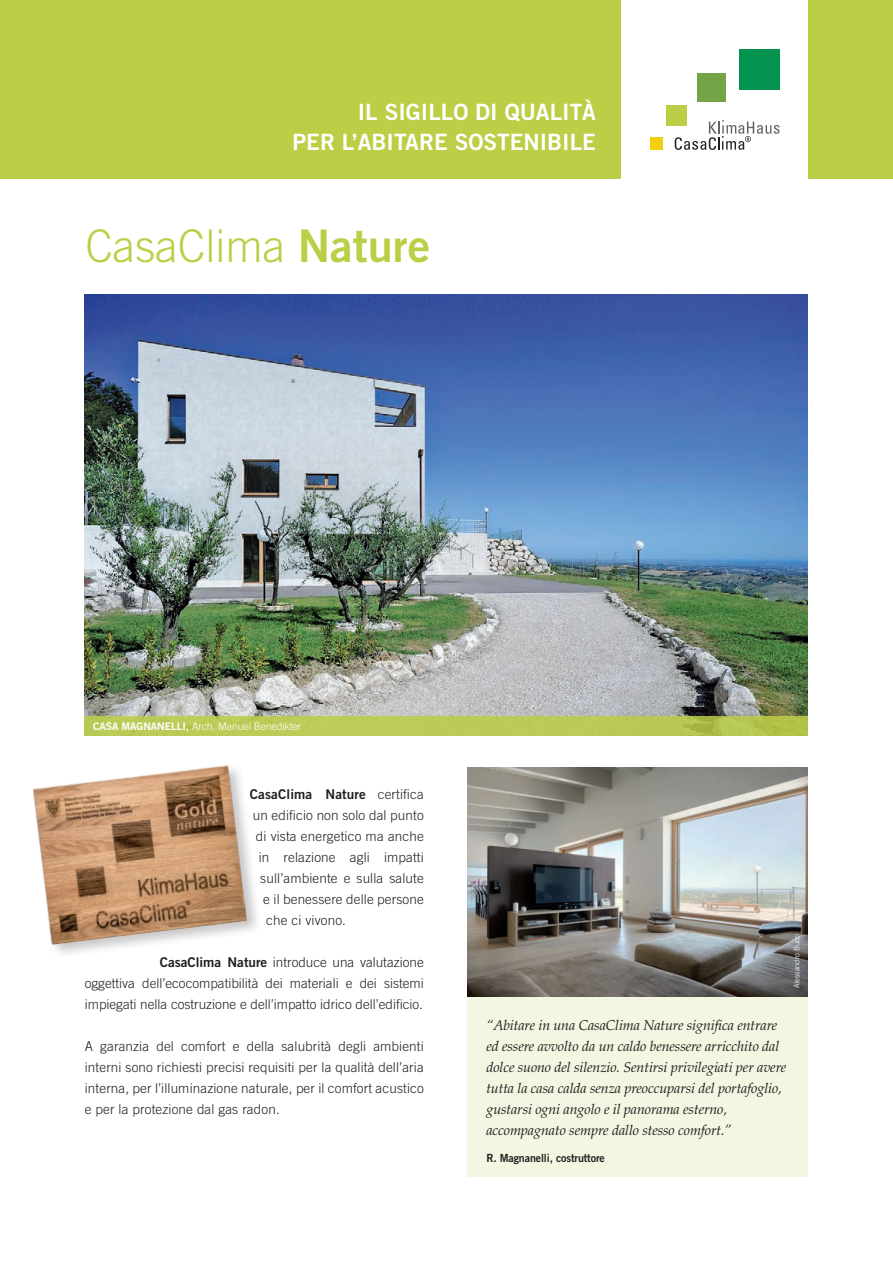
<style>
.page{position:relative;width:893px;height:1263px;background:#fff}
.page>*{position:absolute;margin:0;border:0;box-sizing:border-box;transform-origin:0 0}
.t1{font:300 45px "Trade Gothic";color:#bcce45}
.t2{font:22.5px "Trade Gothic Bold Two";color:#fff}
.t3{font:italic 14.25px/21px "Palatino";letter-spacing:-.01em;color:#231f20}
.t4{font:300 13.5px/21px "Trade Gothic";letter-spacing:.01em;color:#231f20;text-align:justify}
.t5{font:13.5px "Trade Gothic Bold Two";letter-spacing:.01em;color:#231f20}
.t6{font:11.25px "Trade Gothic Bold Two";letter-spacing:-.01em;color:#231f20;scale:.95 1}
.t7{font:300 10.5px "Trade Gothic";letter-spacing:-.01em;color:#fff}
.t8{font:300 7.5px "Trade Gothic";letter-spacing:-.01em;color:#fff}
.s1{font-family:"Trade Gothic Bold Two";font-weight:400}
.s2{font-family:"Trade Gothic";font-weight:300}
</style>
<div class="page">
<div style="left:0;top:0;width:893px;height:178px;background:#bcce45"></div>
<div style="left:468px;top:995px;width:340px;height:182px;background:#f3f6e1"></div>
<img style="left:85px;top:295px;width:723px;height:421px">
<img style="left:33px;top:765px;width:223px;height:186px">
<div style="left:85px;top:716px;width:723px;height:20px;background:linear-gradient(to right,#becd5a,#b6c550)"></div>
<img style="left:468px;top:767px;width:340px;height:229px">
<div style="left:622px;top:0;width:186px;height:192px;background:#fff"></div>
<div style="left:650px;top:138px;width:13px;height:12px;background:#f3cf10"></div>
<div style="left:667px;top:106px;width:20px;height:20px;background:#bcce45"></div>
<div style="left:697px;top:73px;width:28px;height:29px;background:#73a547"></div>
<div style="left:739px;top:49px;width:41px;height:41px;background:#03934e"></div>
<svg style="left:675px;top:120px;width:105px;height:30px"></svg>
<p class="t2" style="left:358px;top:98px;width:240px">IL SIGILLO DI QUALITÀ</p>
<p class="t2" style="left:293px;top:128px;width:305px">PER L’ABITARE SOSTENIBILE</p>
<p class="t1" style="left:85px;top:219px;width:346px">CasaClima <span class="s1">Nature</span></p>
<p class="t7" style="left:93px;top:719px;width:209px"><span class="s1">CASA MAGNANELLI,</span> Arch. Manuel Benedikter</p>
<p class="t5" style="left:250px;top:785px;width:175px">CasaClima Nature <span class="s2">certifica</span></p>
<p class="t4" style="left:253px;top:804px;width:173px">un edificio non solo dal punto</p>
<p class="t4" style="left:256px;top:825px;width:170px">di vista energetico ma anche</p>
<p class="t4" style="left:259px;top:846px;width:167px">in relazione agli impatti</p>
<p class="t4" style="left:260px;top:867px;width:165px">sull’ambiente e sulla salute</p>
<p class="t4" style="left:263px;top:888px;width:162px">e il benessere delle persone</p>
<p class="t4" style="left:266px;top:909px;width:81px">che ci vivono.</p>
<p class="t4" style="left:85px;top:951px;width:340px;text-indent:75px"><span class="s1">CasaClima Nature</span> introduce una valutazione oggettiva dell’ecocompatibilità dei materiali e dei sistemi impiegati nella costruzione e dell’impatto idrico dell’edificio.</p>
<p class="t4" style="left:85px;top:1035px;width:341px">A garanzia del comfort e della salubrità degli ambienti interni sono richiesti precisi requisiti per la qualità dell’aria interna, per l’illuminazione naturale, per il comfort acustico e per la protezione dal gas radon.</p>
<p class="t8" style="left:792px;top:988px;width:56px;rotate:-90deg">Alessandro Bucci</p>
<p class="t3" style="left:486px;top:1014px;width:302px">“Abitare in una CasaClima Nature significa entrare ed essere avvolto da un caldo benessere arricchito dal dolce suono del silenzio. Sentirsi privilegiati per avere tutta la casa calda senza preoccuparsi del portafoglio, gustarsi ogni angolo e il panorama esterno, accompagnato sempre dallo stesso comfort.”</p>
<p class="t6" style="left:486px;top:1151px;width:126px">R. Magnanelli, costruttore</p>
</div>
